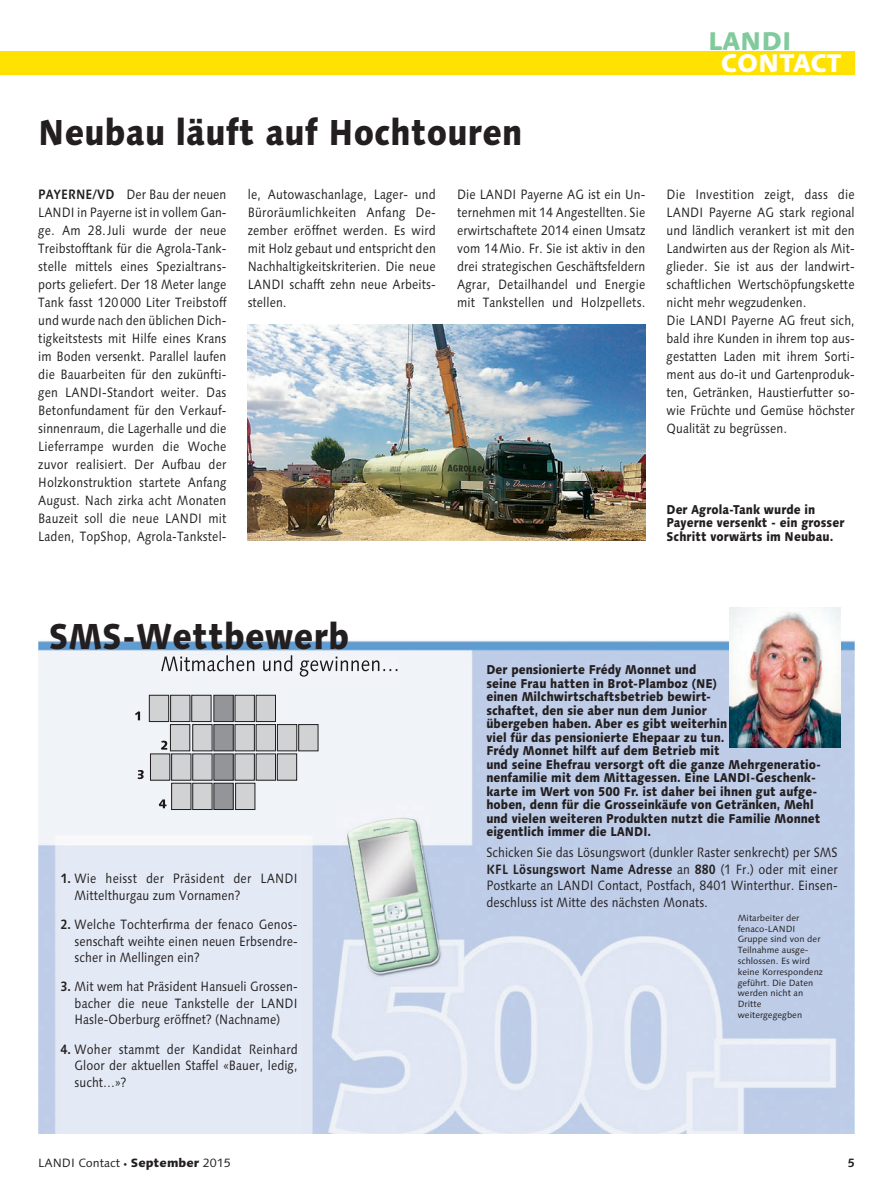
<style>
.page{position:relative;width:893px;height:1191px;background:#fff}
.page>*{position:absolute;margin:0;border:0;box-sizing:border-box;transform-origin:0 0}
.t1{font:800 36px "Linotype Syntax";letter-spacing:.005em;color:#231f20;scale:.88 1}
.t2{font:800 25.5px "Linotype Syntax";letter-spacing:-.01em;color:#fff}
.t3{font:800 25.5px "Linotype Syntax";color:#80ca9c}
.t4{font:13.5px/18px "Linotype Syntax";letter-spacing:.01em;color:#231f20;text-align:justify;scale:.88 1}
.t5{font:800 12.75px/13.5px "Linotype Syntax";letter-spacing:.005em;color:#231f20;scale:.88 1}
.t6{font:12px "Linotype Syntax";color:#231f20}
.t7{font:700 12px "Linotype Syntax";color:#231f20}
.t8{font:9px/10.8px "Linotype Syntax";color:#231f20}
.s1{font-weight:700}
.s2{font-size:7.5px}
.s3{font-weight:800}
</style>
<div class="page">
<div style="left:0;top:51px;width:855px;height:23px;background:#ffe201"></div>
<img style="left:248px;top:325px;width:397px;height:216px">
<img style="left:38px;top:638px;width:817px;height:496px">
<div style="left:214px;top:695px;width:19px;height:26px;background:#939598"></div>
<div style="left:213px;top:695px;width:21px;height:27px;border:1px solid #231f20"></div>
<div style="left:235px;top:695px;width:19px;height:26px;background:#d1d2d4"></div>
<div style="left:235px;top:695px;width:20px;height:27px;border:1px solid #231f20"></div>
<div style="left:256px;top:695px;width:19px;height:26px;background:#d1d2d4"></div>
<div style="left:256px;top:695px;width:20px;height:27px;border:1px solid #231f20"></div>
<svg style="left:161px;top:740px;width:6px;height:9px"></svg>
<div style="left:193px;top:724px;width:19px;height:27px;background:#d1d2d4"></div>
<div style="left:192px;top:724px;width:20px;height:27px;border:1px solid #231f20"></div>
<div style="left:214px;top:724px;width:19px;height:27px;background:#939598"></div>
<div style="left:213px;top:724px;width:21px;height:27px;border:1px solid #231f20"></div>
<div style="left:235px;top:724px;width:19px;height:27px;background:#d1d2d4"></div>
<div style="left:235px;top:724px;width:20px;height:27px;border:1px solid #231f20"></div>
<div style="left:256px;top:724px;width:19px;height:27px;background:#d1d2d4"></div>
<div style="left:256px;top:724px;width:20px;height:27px;border:1px solid #231f20"></div>
<svg style="left:137px;top:770px;width:7px;height:9px"></svg>
<div style="left:150px;top:754px;width:20px;height:26px;background:#d1d2d4"></div>
<div style="left:150px;top:753px;width:20px;height:27px;border:1px solid #231f20"></div>
<div style="left:172px;top:754px;width:19px;height:26px;background:#d1d2d4"></div>
<div style="left:171px;top:753px;width:20px;height:27px;border:1px solid #231f20"></div>
<div style="left:193px;top:754px;width:19px;height:26px;background:#d1d2d4"></div>
<div style="left:192px;top:753px;width:20px;height:27px;border:1px solid #231f20"></div>
<div style="left:214px;top:754px;width:19px;height:26px;background:#939598"></div>
<div style="left:213px;top:753px;width:21px;height:27px;border:1px solid #231f20"></div>
<div style="left:235px;top:754px;width:19px;height:26px;background:#d1d2d4"></div>
<div style="left:235px;top:753px;width:20px;height:27px;border:1px solid #231f20"></div>
<div style="left:256px;top:754px;width:19px;height:26px;background:#d1d2d4"></div>
<div style="left:256px;top:753px;width:20px;height:27px;border:1px solid #231f20"></div>
<svg style="left:159px;top:799px;width:8px;height:9px"></svg>
<div style="left:172px;top:783px;width:19px;height:26px;background:#d1d2d4"></div>
<div style="left:171px;top:783px;width:20px;height:27px;border:1px solid #231f20"></div>
<div style="left:193px;top:783px;width:19px;height:26px;background:#d1d2d4"></div>
<div style="left:192px;top:783px;width:20px;height:27px;border:1px solid #231f20"></div>
<div style="left:214px;top:783px;width:19px;height:26px;background:#939598"></div>
<div style="left:213px;top:783px;width:21px;height:27px;border:1px solid #231f20"></div>
<div style="left:236px;top:783px;width:19px;height:26px;background:#d1d2d4"></div>
<div style="left:235px;top:783px;width:20px;height:27px;border:1px solid #231f20"></div>
<svg style="left:135px;top:711px;width:5px;height:9px"></svg>
<img style="left:161px;top:655px;width:236px;height:21px">
<div style="left:277px;top:724px;width:20px;height:27px;background:#d1d2d4"></div>
<div style="left:277px;top:724px;width:20px;height:27px;border:1px solid #231f20"></div>
<div style="left:299px;top:724px;width:19px;height:27px;background:#d1d2d4"></div>
<div style="left:298px;top:724px;width:20px;height:27px;border:1px solid #231f20"></div>
<div style="left:277px;top:754px;width:20px;height:26px;background:#d1d2d4"></div>
<div style="left:277px;top:753px;width:20px;height:27px;border:1px solid #231f20"></div>
<div style="left:149px;top:695px;width:20px;height:26px;background:#d1d2d4"></div>
<div style="left:149px;top:695px;width:20px;height:27px;border:1px solid #231f20"></div>
<div style="left:171px;top:695px;width:19px;height:26px;background:#d1d2d4"></div>
<div style="left:170px;top:695px;width:20px;height:27px;border:1px solid #231f20"></div>
<div style="left:192px;top:695px;width:19px;height:26px;background:#d1d2d4"></div>
<div style="left:191px;top:695px;width:20px;height:27px;border:1px solid #231f20"></div>
<div style="left:170px;top:724px;width:20px;height:27px;background:#d1d2d4"></div>
<div style="left:170px;top:724px;width:20px;height:27px;border:1px solid #231f20"></div>
<img style="left:730px;top:607px;width:110px;height:140px">
<h1 class="t1" style="left:38px;top:109px;width:551px">Neubau läuft auf Hochtouren</h1>
<h2 class="t3" style="left:708px;top:25px;width:85px">LANDI</h2>
<h2 class="t2" style="left:721px;top:47px;width:123px">CONTACT</h2>
<p class="t4" style="left:38px;top:185px;width:215px"><span class="s1">PAYERNE/VD</span> Der Bau der neuen LANDI in Payerne ist in vollem Gan&shy;ge. Am 28. Juli wurde der neue Treibstofftank für die Agrola-Tank&shy;stelle mittels eines Spezialtrans&shy;ports geliefert. Der 18 Meter lange Tank fasst 120 000 Liter Treibstoff und wurde nach den üblichen Dich&shy;tigkeitstests mit Hilfe eines Krans im Boden versenkt. Parallel laufen die Bauarbeiten für den zukünfti&shy;gen LANDI-Standort weiter. Das Betonfundament für den Verkauf&shy;sinnenraum, die Lagerhalle und die Lieferrampe wurden die Woche zuvor realisiert. Der Aufbau der Holzkonstruktion startete Anfang August. Nach zirka acht Monaten Bauzeit soll die neue LANDI mit Laden, TopShop, Agrola-Tankstel-</p>
<p class="t4" style="left:248px;top:185px;width:215px">le, Autowaschanlage, Lager- und Büroräumlichkeiten Anfang De&shy;zember eröffnet werden. Es wird mit Holz gebaut und entspricht den Nachhaltigkeitskriterien. Die neue LANDI schafft zehn neue Arbeits&shy;stellen.</p>
<p class="t4" style="left:457px;top:185px;width:215px">Die LANDI Payerne AG ist ein Un&shy;ternehmen mit 14 Angestellten. Sie erwirtschaftete 2014 einen Umsatz vom 14 Mio. Fr. Sie ist aktiv in den drei strategischen Geschäftsfeldern Agrar, Detailhandel und Energie mit Tankstellen und Holzpellets.</p>
<p class="t4" style="left:666px;top:185px;width:215px;text-align:left">Die Investition zeigt, dass die<br>LANDI Payerne AG stark regional und ländlich verankert ist mit den<br>Landwirten aus der Region als Mit&shy;glieder. Sie ist aus der landwirt&shy;schaftlichen Wertschöpfungskette nicht mehr wegzudenken.<br>Die LANDI Payerne AG freut sich, bald ihre Kunden in ihrem top aus&shy;gestatten Laden mit ihrem Sorti&shy;ment aus do-it und Gartenproduk&shy;ten, Getränken, Haustierfutter so&shy;wie Früchte und Gemüse höchster<br>Qualität zu begrüssen.</p>
<p class="t5" style="left:666px;top:502px;width:204px">Der Agrola-Tank wurde in<br>Payerne versenkt - ein grosser<br>Schritt vorwärts im Neubau.</p>
<h1 class="t1" style="left:49px;top:613px;width:343px">SMS-Wettbewerb</h1>
<p class="t4" style="left:75px;top:870px;width:255px;line-height:16.5px;text-indent:-14px"><span class="s1">1.</span> Wie heisst der Präsident der LANDI<br>Mittelthurgau zum Vornamen?</p>
<p class="t4" style="left:75px;top:916px;width:255px;line-height:16.5px;text-indent:-14px"><span class="s1">2.</span> Welche Tochterfirma der fenaco Genos&shy;senschaft weihte einen neuen Erbsendre&shy;scher in Mellingen ein?</p>
<p class="t4" style="left:75px;top:978px;width:255px;line-height:16.5px;text-indent:-14px"><span class="s1">3.</span> Mit wem hat Präsident Hansueli Grossen&shy;bacher die neue Tankstelle der LANDI Hasle-Oberburg eröffnet? (Nachname)</p>
<p class="t4" style="left:75px;top:1040px;width:255px;line-height:16.5px;text-indent:-14px"><span class="s1">4.</span> Woher stammt der Kandidat Reinhard Gloor der aktuellen Staffel «Bauer, ledig, sucht…»?</p>
<p class="t5" style="left:486px;top:663px;width:382px">Der pensionierte Frédy Monnet und<br>seine Frau hatten in Brot-Plamboz (NE)<br>einen Milchwirtschaftsbetrieb bewirt-<br>schaftet, den sie aber nun dem Junior<br>übergeben haben. Aber es gibt weiterhin<br>viel für das pensionierte Ehepaar zu tun.<br>Frédy Monnet hilft auf dem Betrieb mit<br>und seine Ehefrau versorgt oft die ganze Mehrgeneratio&shy;nenfamilie mit dem Mittagessen. Eine LANDI-Geschenk&shy;karte im Wert von 500 Fr. ist daher bei ihnen gut aufge&shy;hoben, denn für die Grosseinkäufe von Getränken, Mehl und vielen weiteren Produkten nutzt die Familie Monnet eigentlich immer die LANDI.</p>
<p class="t4" style="left:486px;top:844px;width:401px;line-height:16.5px">Schicken Sie das Lösungswort (dunkler Raster senkrecht) per SMS <span class="s1">KFL Lösungswort Name Adresse</span> an <span class="s1">880</span> (1 Fr.) oder mit einer Postkarte an LANDI Contact, Postfach, 8401 Winterthur. Einsen&shy;deschluss ist Mitte des nächsten Monats.</p>
<p class="t8" style="left:738px;top:912px;width:87px">Mitarbeiter der fenaco-LANDI<br>Gruppe sind von der<br>Teilnahme ausge&shy;schlossen. Es wird keine Korrespondenz geführt. Die Daten werden nicht an<br>Dritte weitergegegben</p>
<p class="t6" style="left:38px;top:1155px;width:194px">LANDI Contact <span class="s2">•</span> <span class="s3">September</span> 2015</p>
<p class="t7" style="left:848px;top:1154px;width:8px">5</p>
</div>
